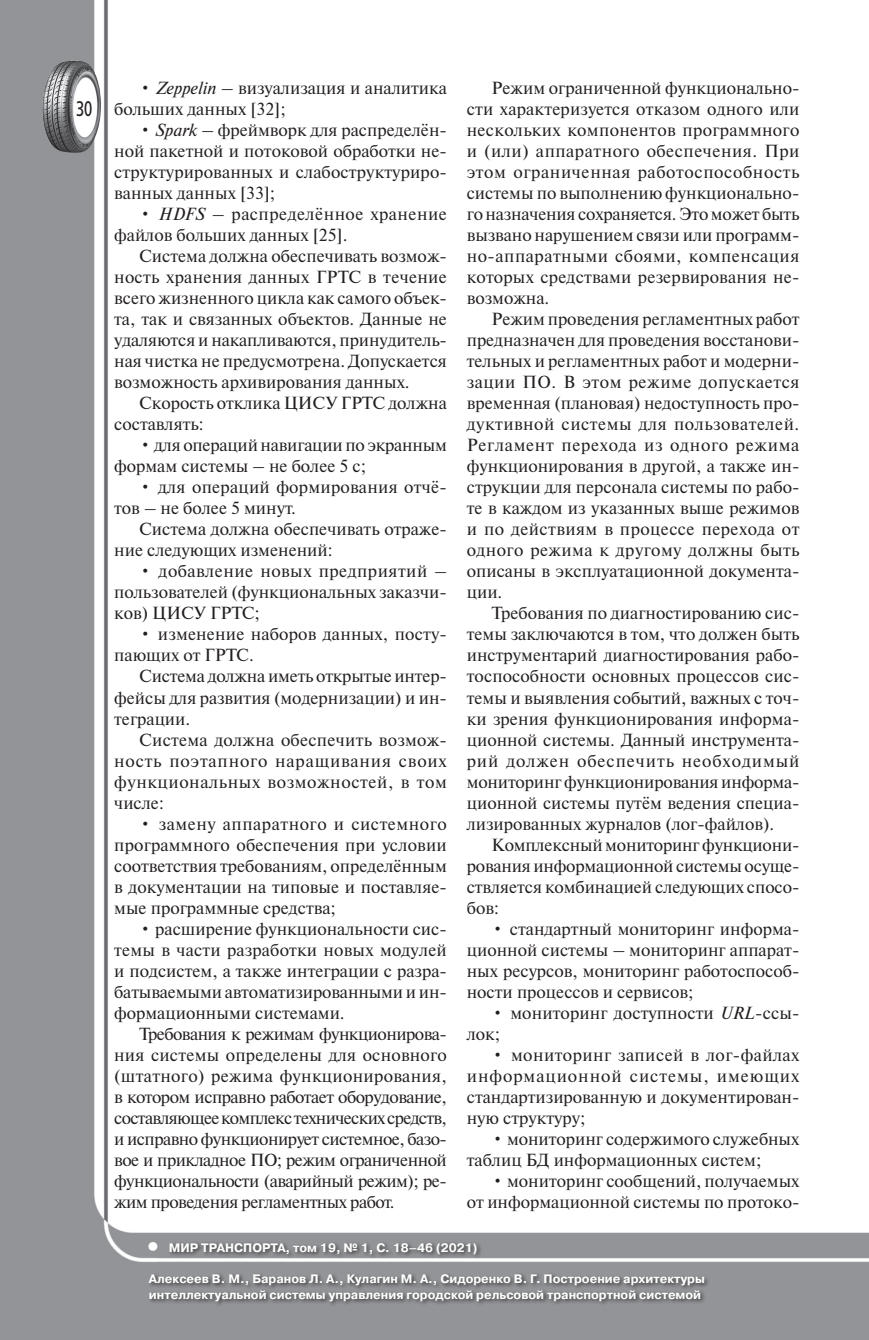
<style>
.page{position:relative;width:869px;height:1340px;background:#fff}
.page>*{position:absolute;margin:0;border:0;box-sizing:border-box;transform-origin:0 0}
.t1{font:21px "Free Set C";color:#231f20;scale:.7 1}
.t2{font:17.5px/21px "Newton C";color:#231f20;text-align:justify}
.t3{font:17.5px/21px "Newton C";letter-spacing:.025em;color:#231f20}
.t4{font:700 12.25px/15.8px "Pragmatica C";color:#fff}
.s1{font-style:italic}
.s2{font-size:24.5px}
</style>
<div class="page">
<img style="left:0;top:0;width:868px;height:1339px">
<img style="left:42px;top:61px;width:33px;height:84px">
<div style="left:147px;top:1240px;width:562px;height:66px;background:#231f20;opacity:.75"></div>
<p class="t1" style="left:76px;top:97px;width:24px">30</p>
<p class="t2" style="left:114px;top:78px;width:334px;text-indent:25px">• <span class="s1">Zeppelin</span> – визуализация и аналитика больших данных [32];</p>
<p class="t2" style="left:114px;top:120px;width:334px;text-indent:25px">• <span class="s1">Spark –</span> фреймворк для распределён&shy;ной пакетной и потоковой обработки не&shy;структурированных и слабоструктуриро&shy;ванных данных [33];</p>
<p class="t3" style="left:114px;top:204px;width:334px;text-indent:25px">• <span class="s1">HDFS</span> – распределённое хранение файлов больших данных [25].</p>
<p class="t2" style="left:114px;top:246px;width:334px;text-indent:25px">Система должна обеспечивать возмож&shy;ность хранения данных ГРТС в течение всего жизненного цикла как самого объек&shy;та, так и связанных объектов. Данные не удаляются и накапливаются, принудитель&shy;ная чистка не предусмотрена. Допускается возможность архивирования данных.</p>
<p class="t2" style="left:114px;top:393px;width:334px;text-indent:25px">Скорость отклика ЦИСУ ГРТС должна составлять:</p>
<p class="t2" style="left:114px;top:435px;width:334px;text-indent:25px">• для операций навигации по экранным формам системы – не более 5 с;</p>
<p class="t2" style="left:114px;top:477px;width:334px;text-indent:25px">• для операций формирования отчё&shy;тов – не более 5 минут.</p>
<p class="t2" style="left:114px;top:519px;width:334px;text-indent:25px">Система должна обеспечивать отраже&shy;ние следующих изменений:</p>
<p class="t2" style="left:114px;top:561px;width:334px;text-indent:25px">• добавление новых предприятий – пользователей (функциональных заказчи&shy;ков) ЦИСУ ГРТС;</p>
<p class="t2" style="left:114px;top:624px;width:334px;text-indent:25px">• изменение наборов данных, посту&shy;пающих от ГРТС.</p>
<p class="t2" style="left:114px;top:666px;width:334px;text-indent:25px">Система должна иметь открытые интер&shy;фейсы для развития (модернизации) и ин&shy;теграции.</p>
<p class="t2" style="left:114px;top:729px;width:334px;text-indent:25px">Система должна обеспечить возмож&shy;ность поэтапного наращивания своих функциональных возможностей, в том числе:</p>
<p class="t2" style="left:114px;top:813px;width:334px;text-indent:25px">• замену аппаратного и системного программного обеспечения при условии соответствия требованиям, определённым в документации на типовые и поставляе&shy;мые программные средства;</p>
<p class="t2" style="left:114px;top:918px;width:334px;text-indent:25px">• расширение функциональности сис&shy;темы в части разработки новых модулей и подсистем, а также интеграции с разра&shy;батываемыми автоматизированными и ин&shy;формационными системами.</p>
<p class="t2" style="left:114px;top:1023px;width:334px;text-indent:25px">Требования к режимам функционирова&shy;ния системы определены для основного (штатного) режима функционирования, в котором исправно работает оборудование, составляющеекомплекстехническихсредств, и исправно функционирует системное, базо&shy;вое и прикладное ПО; режим ограниченной функциональности (аварийный режим); ре&shy;жим проведения регламентных работ.</p>
<p class="t2" style="left:466px;top:78px;width:334px;text-indent:25px">Режим ограниченной функционально&shy;сти характеризуется отказом одного или нескольких компонентов программного и (или) аппаратного обеспечения. При этом ограниченная работоспособность системы по выполнению функционально&shy;го назначения сохраняется. Это может быть вызвано нарушением связи или программ&shy;но-аппаратными сбоями, компенсация которых средствами резервирования не&shy;возможна.</p>
<p class="t2" style="left:466px;top:309px;width:334px;text-align:left;text-indent:25px">Режим проведения регламентных работ предназначен для проведения восстанови&shy;тельных и регламентных работ и модерни&shy;зации ПО. В этом режиме допускается временная (плановая) недоступность про&shy;дуктивной системы для пользователей.<br>Регламент перехода из одного режима функционирования в другой, а также ин&shy;струкции для персонала системы по рабо&shy;те в каждом из указанных выше режимов и по действиям в процессе перехода от одного режима к другому должны быть описаны в эксплуатационной документа&shy;ции.</p>
<p class="t2" style="left:466px;top:603px;width:334px;text-indent:25px">Требования по диагностированию сис&shy;темы заключаются в том, что должен быть инструментарий диагностирования рабо&shy;тоспособности основных процессов сис&shy;темы и выявления событий, важных с точ&shy;ки зрения функционирования информа&shy;ционной системы. Данный инструмента&shy;рий должен обеспечить необходимый мониторинг функционирования информа&shy;ционной системы путём ведения специа&shy;лизированных журналов (лог-файлов).</p>
<p class="t2" style="left:466px;top:834px;width:334px;text-indent:25px">Комплексный мониторинг функциони&shy;рования информационной системы осуще&shy;ствляется комбинацией следующих спосо&shy;бов:</p>
<p class="t2" style="left:466px;top:918px;width:334px;text-indent:25px">• стандартный мониторинг информа&shy;ционной системы – мониторинг аппарат&shy;ных ресурсов, мониторинг работоспособ&shy;ности процессов и сервисов;</p>
<p class="t2" style="left:466px;top:1002px;width:334px;text-indent:25px">• мониторинг доступности <span class="s1">URL</span>-ссы&shy;лок;</p>
<p class="t2" style="left:466px;top:1044px;width:334px;text-indent:25px">• мониторинг записей в лог-файлах информационной системы, имеющих стандартизированную и документирован&shy;ную структуру;</p>
<p class="t2" style="left:466px;top:1128px;width:334px;text-indent:25px">• мониторинг содержимого служебных таблиц БД информационных систем;</p>
<p class="t2" style="left:466px;top:1170px;width:334px;text-align:right">• мониторинг сообщений, получаемых<br>от информационной системы по протоко-</p>
<p class="t4" style="left:145px;top:1240px;width:334px"><span class="s2">•</span> МИР ТРАНСПОРТА, том 19, № 1, С. 18–46 (2021)</p>
<p class="t4" style="left:149px;top:1270px;width:557px">Алексеев В. М., Баранов Л. А., Кулагин М. А., Сидоренко В. Г. Построение архитектуры интеллектуальной системы управления городской рельсовой транспортной системой</p>
</div>
